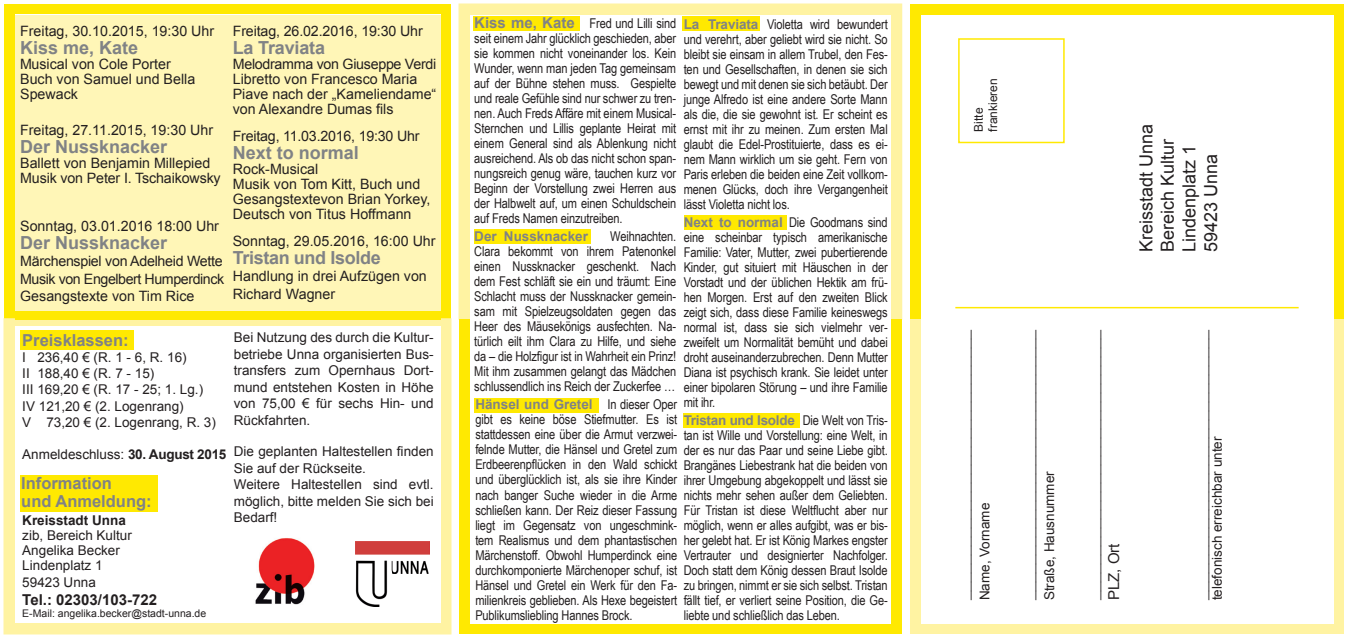
<style>
.page{position:relative;width:1348px;height:638px;background:#fff}
.page>*{position:absolute;margin:0;border:0;box-sizing:border-box;transform-origin:0 0}
.t1{font:18px "Times New Roman";color:#231f20}
.t2{font:700 18px "Arial";color:#808285}
.t3{font:18px/21.6px "Arial";color:#231f20}
.t4{font:700 18px "Arial";letter-spacing:-.02em;color:#808285}
.t5{font:700 16.5px/18px "Arial";color:#808285}
.t6{font:700 15px "Arial";color:#231f20}
.t7{font:15px "Arial";color:#231f20}
.t8{font:14.25px/15px "Arial";color:#231f20}
.t9{font:13.5px/15px "Arial Narrow";letter-spacing:-.01em;color:#231f20;text-align:justify}
.t10{font:13.5px/16.5px "Arial";color:#231f20}
.t11{font:700 13.5px "Arial";color:#808285}
.t12{font:12px/14.4px "Arial";color:#231f20}
.t13{font:10.5px "Arial";color:#231f20}
.s1{font-weight:700}
.s2{font-family:"Arial";font-weight:700;font-size:15px;color:#808285}
.s3{font-family:"Arial";font-weight:700;color:#808285}
</style>
<div class="page">
<div style="left:4px;top:4px;width:447px;height:315px;background:#ffe901"></div>
<div style="left:4px;top:319px;width:447px;height:315px;background:#fff3a2"></div>
<div style="left:15px;top:327px;width:425px;height:296px;background:#fff"></div>
<div style="left:910px;top:4px;width:434px;height:315px;background:#ffe901"></div>
<div style="left:910px;top:319px;width:434px;height:315px;background:#fff3a2"></div>
<div style="left:458px;top:4px;width:444px;height:316px;background:#fff3a2"></div>
<div style="left:459px;top:319px;width:442px;height:315px;background:#ffe901"></div>
<div style="left:470px;top:15px;width:421px;height:608px;background:#fff"></div>
<div style="left:922px;top:15px;width:412px;height:608px;background:#fff"></div>
<div style="left:958px;top:38px;width:107px;height:105px;border:2px solid #ffe901"></div>
<hr style="left:955px;top:307px;width:344px;height:1px;background:#ffe901">
<img style="left:255px;top:538px;width:60px;height:67px">
<div style="left:15px;top:15px;width:425px;height:296px;background:#fff6b7"></div>
<img style="left:355px;top:541px;width:74px;height:66px">
<div style="left:474px;top:16px;width:106px;height:15px;background:#ffe901"></div>
<div style="left:15px;top:311px;width:425px;height:9px;background:#ffe901"></div>
<div style="left:474px;top:398px;width:125px;height:15px;background:#ffe901"></div>
<div style="left:683px;top:413px;width:117px;height:15px;background:#ffe901"></div>
<div style="left:684px;top:215px;width:103px;height:15px;background:#ffe901"></div>
<div style="left:474px;top:229px;width:117px;height:15px;background:#ffe901"></div>
<div style="left:682px;top:16px;width:78px;height:15px;background:#ffe901"></div>
<div style="left:20px;top:330px;width:114px;height:20px;background:#ffe901"></div>
<div style="left:20px;top:474px;width:138px;height:37px;background:#ffe901"></div>
<p class="t8" style="left:20px;top:24px;width:196px">Freitag, 30.10.2015, 19:30 Uhr</p>
<p class="t2" style="left:20px;top:36px;width:120px">Kiss me, Kate</p>
<p class="t8" style="left:20px;top:57px;width:177px">Musical von Cole Porter<br>Buch von Samuel und Bella<br>Spewack</p>
<p class="t8" style="left:20px;top:123px;width:195px">Freitag, 27.11.2015, 19:30 Uhr</p>
<p class="t2" style="left:20px;top:135px;width:149px">Der Nussknacker</p>
<p class="t8" style="left:20px;top:156px;width:202px">Ballett von Benjamin Millepied<br>Musik von Peter I. Tschaikowsky</p>
<p class="t8" style="left:20px;top:219px;width:200px">Sonntag, 03.01.2016 18:00 Uhr</p>
<p class="t2" style="left:20px;top:231px;width:149px">Der Nussknacker</p>
<p class="t8" style="left:20px;top:253px;width:206px;line-height:17.1px;text-align:justify">Märchenspiel von Adelheid Wette Musik von Engelbert Humperdinck Gesangstexte von Tim Rice</p>
<p class="t8" style="left:233px;top:24px;width:191px">Freitag, 26.02.2016, 19:30 Uhr</p>
<p class="t2" style="left:233px;top:36px;width:94px">La Traviata</p>
<p class="t8" style="left:233px;top:57px;width:205px">Melodramma von Giuseppe Verdi<br>Libretto von Francesco Maria<br>Piave nach der „Kameliendame“ von Alexandre Dumas fils</p>
<p class="t8" style="left:233px;top:129px;width:188px">Freitag, 11.03.2016, 19:30 Uhr</p>
<p class="t2" style="left:233px;top:141px;width:128px">Next to normal</p>
<p class="t8" style="left:233px;top:162px;width:199px">Rock-Musical<br>Musik von Tom Kitt, Buch und<br>Gesangstextevon Brian Yorkey,<br>Deutsch von Titus Hoffmann</p>
<p class="t8" style="left:233px;top:234px;width:204px">Sonntag, 29.05.2016, 16:00 Uhr</p>
<p class="t4" style="left:233px;top:246px;width:149px">Tristan und Isolde</p>
<p class="t8" style="left:233px;top:268px;width:196px;line-height:17.1px">Handlung in drei Aufzügen von<br>Richard Wagner</p>
<p class="t5" style="left:22px;top:331px;width:108px">Preisklassen:</p>
<p class="t10" style="left:22px;top:349px;width:195px">I 236,40 € (R. 1 - 6, R. 16)<br>II 188,40 € (R. 7 - 15)<br>III 169,20 € (R. 17 - 25; 1. Lg.)<br>IV 121,20 € (2. Logenrang)<br>V 73,20 € (2. Logenrang, R. 3)</p>
<p class="t10" style="left:22px;top:446px;width:206px">Anmeldeschluss: <span class="s1">30. August 2015</span></p>
<p class="t5" style="left:21px;top:475px;width:132px">Information<br>und Anmeldung:</p>
<p class="t10" style="left:22px;top:513px;width:111px;line-height:15.3px"><span class="s1">Kreisstadt Unna </span>zib, Bereich Kultur<br>Angelika Becker<br>Lindenplatz 1<br>59423 Unna</p>
<p class="t6" style="left:22px;top:589px;width:136px">Tel.: 02303/103-722</p>
<p class="t13" style="left:22px;top:606px;width:185px">E-Mail: angelika.becker@stadt-unna.de</p>
<p class="t10" style="left:234px;top:329px;width:201px;text-align:justify">Bei Nutzung des durch die Kultur&shy;betriebe Unna organisierten Bus&shy;transfers zum Opernhaus Dort&shy;mund entstehen Kosten in Höhe von 75,00 € für sechs Hin- und Rückfahrten.</p>
<p class="t10" style="left:234px;top:443px;width:201px">Die geplanten Haltestellen finden<br>Sie auf der Rückseite.<br>Weitere Haltestellen sind evtl. möglich, bitte melden Sie sich bei<br>Bedarf!</p>
<p class="t9" style="left:474px;top:16px;width:203px"><span class="s2">Kiss me, Kate</span> Fred und Lilli sind seit einem Jahr glücklich geschieden, aber sie kommen nicht voneinander los. Kein Wunder, wenn man jeden Tag gemeinsam auf der Bühne stehen muss. Gespielte und reale Gefühle sind nur schwer zu tren&shy;nen. Auch Freds Affäre mit einem Musical-Sternchen und Lillis geplante Heirat mit einem General sind als Ablenkung nicht ausreichend. Als ob das nicht schon span&shy;nungsreich genug wäre, tauchen kurz vor Beginn der Vorstellung zwei Herren aus der Halbwelt auf, um einen Schuldschein auf Freds Namen einzutreiben.</p>
<p class="t11" style="left:474px;top:228px;width:115px">Der Nussknacker</p>
<p class="t9" style="left:684px;top:16px;width:206px"><span class="s3">La Traviata</span> Violetta wird bewundert und verehrt, aber geliebt wird sie nicht. So bleibt sie einsam in allem Trubel, den Fes&shy;ten und Gesellschaften, in denen sie sich bewegt und mit denen sie sich betäubt. Der junge Alfredo ist eine andere Sorte Mann als die, die sie gewohnt ist. Er scheint es ernst mit ihr zu meinen. Zum ersten Mal glaubt die Edel-Prostituierte, dass es ei&shy;nem Mann wirklich um sie geht. Fern von Paris erleben die beiden eine Zeit vollkom&shy;menen Glücks, doch ihre Vergangenheit lässt Violetta nicht los.</p>
<p class="t9" style="left:684px;top:214px;width:206px"><span class="s3">Next to normal</span> Die Goodmans sind eine scheinbar typisch amerikanische Familie: Vater, Mutter, zwei pubertierende Kinder, gut situiert mit Häuschen in der Vorstadt und der üblichen Hektik am frü&shy;hen Morgen. Erst auf den zweiten Blick zeigt sich, dass diese Familie keineswegs normal ist, dass sie sich vielmehr ver&shy;zweifelt um Normalität bemüht und dabei droht auseinanderzubrechen. Denn Mutter Diana ist psychisch krank. Sie leidet unter einer bipolaren Störung – und ihre Familie mit ihr.</p>
<p class="t9" style="left:684px;top:412px;width:206px"><span class="s3">Tristan und Isolde</span> Die Welt von Tris&shy;tan ist Wille und Vorstellung: eine Welt, in der es nur das Paar und seine Liebe gibt.<br>Brangänes Liebestrank hat die beiden von ihrer Umgebung abgekoppelt und lässt sie nichts mehr sehen außer dem Geliebten.<br>Für Tristan ist diese Weltflucht aber nur möglich, wenn er alles aufgibt, was er bis&shy;her gelebt hat. Er ist König Markes engster Vertrauter und designierter Nachfolger.<br>Doch statt dem König dessen Braut Isolde zu bringen, nimmt er sie sich selbst. Tristan fällt tief, er verliert seine Position, die Ge&shy;liebte und schließlich das Leben.</p>
<p class="t9" style="left:474px;top:229px;width:203px;text-indent:136px">Weihnachten.<br>Clara bekommt von ihrem Patenonkel einen Nussknacker geschenkt. Nach dem Fest schläft sie ein und träumt: Eine Schlacht muss der Nussknacker gemein&shy;sam mit Spielzeugsoldaten gegen das Heer des Mäusekönigs ausfechten. Na&shy;türlich eilt ihm Clara zu Hilfe, und siehe da – die Holzfigur ist in Wahrheit ein Prinz!<br>Mit ihm zusammen gelangt das Mädchen schlussendlich ins Reich der Zuckerfee …</p>
<p class="t9" style="left:475px;top:397px;width:203px"><span class="s3">Hänsel und Gretel</span> In dieser Oper gibt es keine böse Stiefmutter. Es ist stattdessen eine über die Armut verzwei&shy;felnde Mutter, die Hänsel und Gretel zum Erdbeerenpflücken in den Wald schickt und überglücklich ist, als sie ihre Kinder nach banger Suche wieder in die Arme schließen kann. Der Reiz dieser Fassung liegt im Gegensatz von ungeschmink&shy;tem Realismus und dem phantastischen Märchenstoff. Obwohl Humperdinck eine durchkomponierte Märchenoper schuf, ist Hänsel und Gretel ein Werk für den Fa&shy;milienkreis geblieben. Als Hexe begeistert Publikumsliebling Hannes Brock.</p>
<p class="t12" style="left:971px;top:132px;width:55px;rotate:-90deg">Bitte frankieren</p>
<p class="t1" style="left:950px;top:600px;width:272px;rotate:-90deg">______________________________</p>
<p class="t10" style="left:977px;top:600px;width:99px;rotate:-90deg">Name, Vorname</p>
<p class="t1" style="left:1014px;top:600px;width:272px;rotate:-90deg">______________________________</p>
<p class="t10" style="left:1041px;top:600px;width:131px;rotate:-90deg">Straße, Hausnummer</p>
<p class="t3" style="left:1135px;top:252px;width:130px;rotate:-90deg">Kreisstadt Unna<br>Bereich Kultur<br>Lindenplatz 1<br>59423 Unna</p>
<p class="t1" style="left:1079px;top:600px;width:272px;rotate:-90deg">______________________________</p>
<p class="t7" style="left:1104px;top:600px;width:58px;rotate:-90deg">PLZ, Ort</p>
<p class="t1" style="left:1187px;top:600px;width:272px;rotate:-90deg">______________________________</p>
<p class="t10" style="left:1209px;top:600px;width:165px;rotate:-90deg">telefonisch erreichbar unter</p>
</div>
